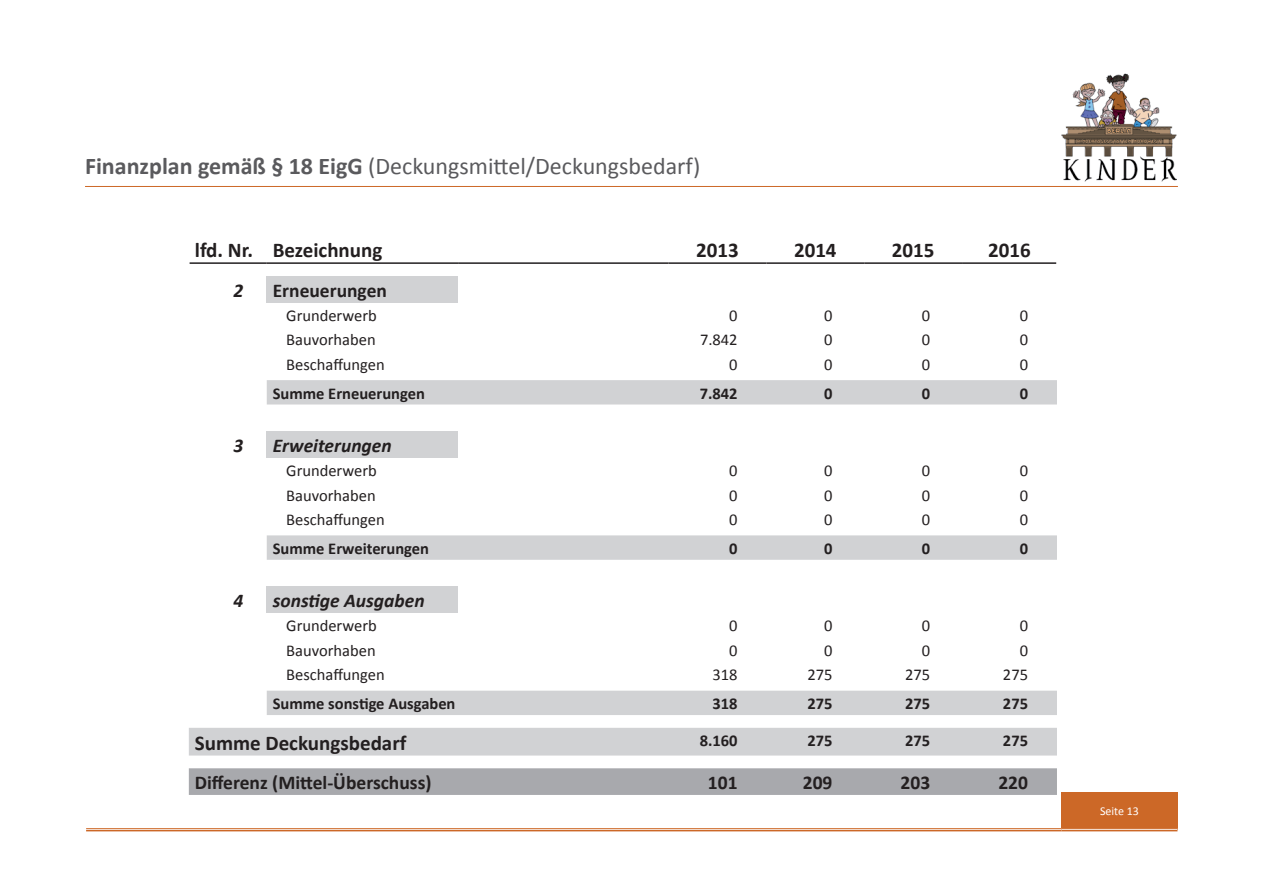
<style>
.page{position:relative;width:1263px;height:893px;background:#fff}
.page>*{position:absolute;margin:0;border:0;box-sizing:border-box;transform-origin:0 0}
.t1{font:24px "Calibri";color:#5a5a5d}
.t2{font:700 21px "Calibri";color:#231f20}
.t3{font:700 19.5px "Calibri";color:#231f20}
.t4{font:italic 700 19.5px "Calibri";color:#231f20}
.t5{font:16.5px "Calibri";color:#231f20}
.t6{font:700 16.5px "Calibri";color:#231f20}
.t7{font:12px "Calibri";color:#fff}
.s1{font-weight:700}
</style>
<div class="page">
<img style="left:1061px;top:73px;width:116px;height:109px">
<div style="left:1061px;top:792px;width:116px;height:38px;background:#cc6827"></div>
<hr style="left:1061px;top:828px;width:116px;height:3px;background:#fff">
<hr style="left:86px;top:828px;width:975px;height:1px;background:#cc6827">
<hr style="left:86px;top:830px;width:975px;height:1px;background:#cc6827">
<hr style="left:1061px;top:828px;width:116px;height:1px;background:#cc6827">
<hr style="left:1061px;top:830px;width:116px;height:1px;background:#cc6827">
<hr style="left:85px;top:186px;width:1093px;height:1px;background:#cc6827">
<div style="left:267px;top:276px;width:191px;height:26px;background:#d1d2d4"></div>
<div style="left:267px;top:380px;width:790px;height:24px;background:#d1d2d4"></div>
<div style="left:267px;top:431px;width:191px;height:27px;background:#d1d2d4"></div>
<svg style="left:267px;top:535px;width:790px;height:25px"></svg>
<div style="left:267px;top:586px;width:191px;height:27px;background:#d1d2d4"></div>
<div style="left:267px;top:691px;width:790px;height:24px;background:#d1d2d4"></div>
<div style="left:189px;top:728px;width:868px;height:27px;background:#d1d2d4"></div>
<div style="left:189px;top:768px;width:868px;height:27px;background:#a8a9ad"></div>
<hr style="left:190px;top:262px;width:77px;height:2px;background:#231f20">
<hr style="left:267px;top:262px;width:191px;height:2px;background:#231f20">
<hr style="left:458px;top:262px;width:211px;height:2px;background:#231f20">
<hr style="left:669px;top:262px;width:97px;height:2px;background:#231f20">
<hr style="left:766px;top:262px;width:98px;height:2px;background:#231f20">
<hr style="left:864px;top:262px;width:98px;height:2px;background:#231f20">
<hr style="left:962px;top:262px;width:94px;height:2px;background:#231f20">
<h1 class="t1" style="left:85px;top:151px;width:617px"><span class="s1">Finanzplan gemäß § 18 EigG</span> (Deckungsmittel/Deckungsbedarf)</h1>
<p class="t2" style="left:195px;top:237px;width:189px">lfd. Nr. Bezeichnung</p>
<p class="t2" style="left:696px;top:237px;width:44px">2013</p>
<p class="t2" style="left:794px;top:237px;width:44px">2014</p>
<p class="t2" style="left:892px;top:237px;width:44px">2015</p>
<p class="t2" style="left:988px;top:237px;width:44px">2016</p>
<p class="t4" style="left:233px;top:278px;width:11px">2</p>
<p class="t3" style="left:273px;top:278px;width:116px">Erneuerungen</p>
<p class="t5" style="left:286px;top:305px;width:92px">Grunderwerb</p>
<p class="t5" style="left:729px;top:305px;width:10px">0</p>
<p class="t5" style="left:824px;top:305px;width:10px">0</p>
<p class="t5" style="left:922px;top:305px;width:10px">0</p>
<p class="t5" style="left:1020px;top:305px;width:10px">0</p>
<p class="t5" style="left:286px;top:329px;width:91px">Bauvorhaben</p>
<p class="t5" style="left:700px;top:329px;width:39px">7.842</p>
<p class="t5" style="left:824px;top:329px;width:10px">0</p>
<p class="t5" style="left:922px;top:329px;width:10px">0</p>
<p class="t5" style="left:1020px;top:329px;width:10px">0</p>
<p class="t5" style="left:286px;top:354px;width:100px">Beschaffungen</p>
<p class="t5" style="left:729px;top:354px;width:10px">0</p>
<p class="t5" style="left:824px;top:354px;width:10px">0</p>
<p class="t5" style="left:922px;top:354px;width:10px">0</p>
<p class="t5" style="left:1020px;top:354px;width:10px">0</p>
<p class="t6" style="left:273px;top:382px;width:154px">Summe Erneuerungen</p>
<p class="t6" style="left:700px;top:382px;width:39px">7.842</p>
<p class="t6" style="left:824px;top:382px;width:10px">0</p>
<p class="t6" style="left:922px;top:382px;width:10px">0</p>
<p class="t6" style="left:1020px;top:382px;width:10px">0</p>
<p class="t4" style="left:233px;top:433px;width:11px">3</p>
<p class="t4" style="left:273px;top:433px;width:121px">Erweiterungen</p>
<p class="t5" style="left:286px;top:460px;width:92px">Grunderwerb</p>
<p class="t5" style="left:729px;top:460px;width:10px">0</p>
<p class="t5" style="left:824px;top:460px;width:10px">0</p>
<p class="t5" style="left:922px;top:460px;width:10px">0</p>
<p class="t5" style="left:1020px;top:460px;width:10px">0</p>
<p class="t5" style="left:286px;top:485px;width:91px">Bauvorhaben</p>
<p class="t5" style="left:729px;top:485px;width:10px">0</p>
<p class="t5" style="left:824px;top:485px;width:10px">0</p>
<p class="t5" style="left:922px;top:485px;width:10px">0</p>
<p class="t5" style="left:1020px;top:485px;width:10px">0</p>
<p class="t5" style="left:286px;top:509px;width:100px">Beschaffungen</p>
<p class="t5" style="left:729px;top:509px;width:10px">0</p>
<p class="t5" style="left:824px;top:509px;width:10px">0</p>
<p class="t5" style="left:922px;top:509px;width:10px">0</p>
<p class="t5" style="left:1020px;top:509px;width:10px">0</p>
<p class="t6" style="left:273px;top:538px;width:158px">Summe Erweiterungen</p>
<p class="t6" style="left:729px;top:538px;width:10px">0</p>
<p class="t6" style="left:824px;top:538px;width:10px">0</p>
<p class="t6" style="left:922px;top:538px;width:10px">0</p>
<p class="t6" style="left:1020px;top:538px;width:10px">0</p>
<p class="t4" style="left:233px;top:588px;width:11px">4</p>
<p class="t4" style="left:273px;top:588px;width:153px">sonstige Ausgaben</p>
<p class="t5" style="left:286px;top:615px;width:92px">Grunderwerb</p>
<p class="t5" style="left:729px;top:615px;width:10px">0</p>
<p class="t5" style="left:824px;top:615px;width:10px">0</p>
<p class="t5" style="left:922px;top:615px;width:10px">0</p>
<p class="t5" style="left:1020px;top:615px;width:10px">0</p>
<p class="t5" style="left:286px;top:640px;width:91px">Bauvorhaben</p>
<p class="t5" style="left:729px;top:640px;width:10px">0</p>
<p class="t5" style="left:824px;top:640px;width:10px">0</p>
<p class="t5" style="left:922px;top:640px;width:10px">0</p>
<p class="t5" style="left:1020px;top:640px;width:10px">0</p>
<p class="t5" style="left:286px;top:664px;width:100px">Beschaffungen</p>
<p class="t5" style="left:712px;top:664px;width:27px">318</p>
<p class="t5" style="left:807px;top:664px;width:27px">275</p>
<p class="t5" style="left:905px;top:664px;width:27px">275</p>
<p class="t5" style="left:1003px;top:664px;width:27px">275</p>
<p class="t6" style="left:273px;top:693px;width:184px">Summe sonstige Ausgaben</p>
<p class="t6" style="left:712px;top:693px;width:27px">318</p>
<p class="t6" style="left:807px;top:693px;width:27px">275</p>
<p class="t6" style="left:905px;top:693px;width:27px">275</p>
<p class="t6" style="left:1003px;top:693px;width:27px">275</p>
<p class="t2" style="left:195px;top:729px;width:213px">Summe Deckungsbedarf</p>
<p class="t6" style="left:700px;top:730px;width:39px">8.160</p>
<p class="t6" style="left:807px;top:730px;width:27px">275</p>
<p class="t6" style="left:905px;top:730px;width:27px">275</p>
<p class="t6" style="left:1003px;top:730px;width:27px">275</p>
<p class="t3" style="left:195px;top:770px;width:238px">Differenz (Mittel-Überschuss)</p>
<p class="t3" style="left:708px;top:770px;width:31px">101</p>
<p class="t3" style="left:803px;top:770px;width:31px">209</p>
<p class="t3" style="left:900px;top:770px;width:31px">203</p>
<p class="t3" style="left:998px;top:770px;width:31px">220</p>
<p class="t7" style="left:1100px;top:804px;width:40px">Seite 13</p>
</div>
